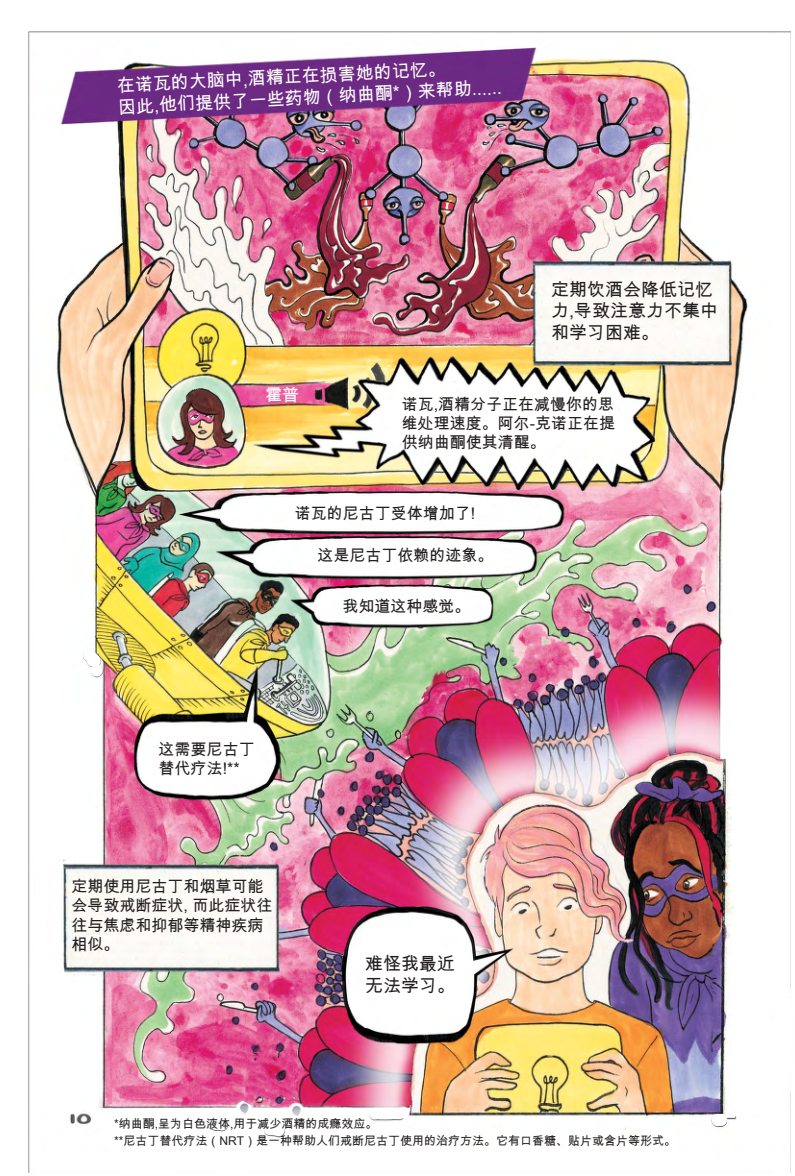
<style>
.page{position:relative;width:795px;height:1176px;background:#fff}
.page>*{position:absolute;margin:0;border:0;box-sizing:border-box;transform-origin:0 0}
.t1{font:18px/21.7px "Arial Unicode MS";color:#fff}
.t2{font:18px/21.6px "Arial Unicode MS";color:#231f20}
.t3{font:17px "Arial Unicode MS";color:#fff}
.t4{font:16px/19.2px "Arial Unicode MS";color:#231f20}
.t5{font:12px/17.2px "Arial Unicode MS";color:#231f20}
</style>
<div class="page">
<img style="left:28px;top:31px;width:763px;height:1142px">
<p class="t1" style="left:116px;top:75px;width:386px;rotate:-3deg">在诺瓦的大脑中,酒精正在损害她的记忆。<br>因此,他们提供了一些药物（纳曲酮*）来帮助......</p>
<p class="t2" style="left:551px;top:278px;width:169px">定期饮酒会降低记忆力,导致注意力不集中和学习困难。</p>
<p class="t3" style="left:265px;top:382px;width:35px">霍普</p>
<p class="t4" style="left:402px;top:394px;width:215px;text-align:justify">诺瓦,酒精分子正在减慢你的思维处理速度。阿尔-克诺正在提供纳曲酮使其清醒。</p>
<p class="t4" style="left:295px;top:504px;width:182px">诺瓦的尼古丁受体增加了!</p>
<p class="t4" style="left:318px;top:546px;width:177px">这是尼古丁依赖的迹象。</p>
<p class="t4" style="left:342px;top:596px;width:129px">我知道这种感觉。</p>
<p class="t4" style="left:159px;top:740px;width:97px">这需要尼古丁替代疗法!**</p>
<p class="t4" style="left:71px;top:877px;width:202px">定期使用尼古丁和烟草可能会导致戒断症状, 而此症状往往与焦虑和抑郁等精神疾病相似。</p>
<p class="t2" style="left:365px;top:953px;width:91px">难怪我最近无法学习。</p>
<p class="t5" style="left:114px;top:1115px;width:563px">*纳曲酮,呈为白色液体,用于减少酒精的成瘾效应。<br>**尼古丁替代疗法（NRT）是一种帮助人们戒断尼古丁使用的治疗方法。它有口香糖、贴片或含片等形式。</p>
</div>
